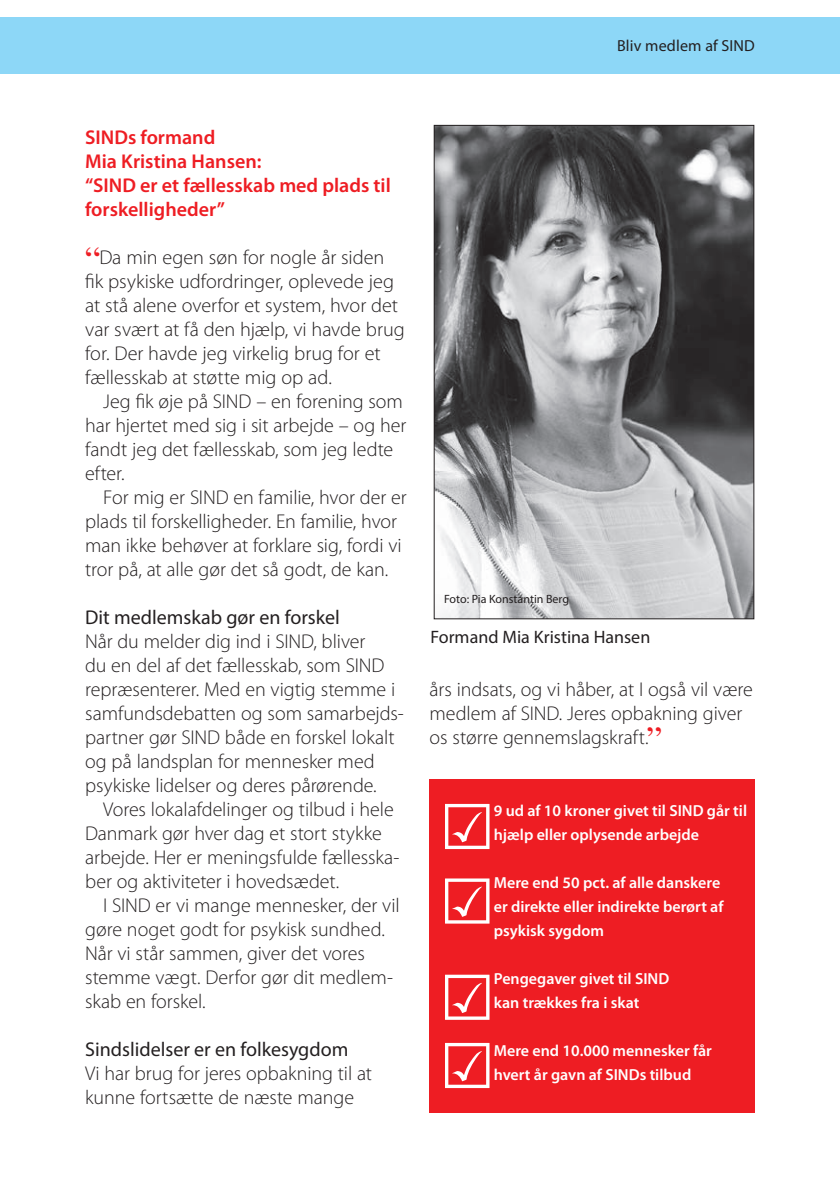
<style>
.page{position:relative;width:840px;height:1191px;background:#fff}
.page>*{position:absolute;margin:0;border:0;box-sizing:border-box;transform-origin:0 0}
.t1{font:700 88px/74.6px "Menlo";color:#fff}
.t2{font:300 20px/24px "Myriad Pro";letter-spacing:-.005em;color:#231f20}
.t3{font:600 20px/24px "Myriad Pro";color:#ee1d23}
.t4{font:20px "Myriad Pro";color:#231f20}
.t5{font:18px "Myriad Pro";color:#231f20}
.t6{font:600 16px/24px "Myriad Pro";color:#fff}
.t7{font:16px "Myriad Pro";letter-spacing:.01em;color:#231f20}
.t8{font:12px "Myriad Pro";color:#231f20}
.s1{font-family:"Times";font-weight:400;font-size:36px;color:#ee1d23}
</style>
<div class="page">
<div style="left:0;top:17px;width:839px;height:56px;background:#8dd7f7"></div>
<div style="left:429px;top:779px;width:325px;height:334px;background:#ee1d23"></div>
<img style="left:435px;top:127px;width:317px;height:490px">
<div style="left:433px;top:125px;width:321px;height:494px;border:1px solid #231f20"></div>
<p class="t7" style="left:616px;top:35px;width:139px">Bliv medlem af SIND</p>
<p class="t3" style="left:85px;top:125px;width:307px">SINDs formand<br>Mia Kristina Hansen:<br>“SIND er et fællesskab med plads til forskelligheder”</p>
<p class="t2" style="left:85px;top:245px;width:321px"><span class="s1">“</span>Da min egen søn for nogle år siden fik psykiske udfordringer, oplevede jeg at stå alene overfor et system, hvor det var svært at få den hjælp, vi havde brug for. Der havde jeg virkelig brug for et fællesskab at støtte mig op ad.</p>
<p class="t2" style="left:85px;top:389px;width:322px;text-indent:18px">Jeg fik øje på SIND – en forening som har hjertet med sig i sit arbejde – og her fandt jeg det fællesskab, som jeg ledte efter.</p>
<p class="t2" style="left:85px;top:485px;width:323px;text-indent:18px">For mig er SIND en familie, hvor der er plads til forskelligheder. En familie, hvor man ikke behøver at forklare sig, fordi vi tror på, at alle gør det så godt, de kan.</p>
<p class="t4" style="left:85px;top:605px;width:256px">Dit medlemskab gør en forskel</p>
<p class="t2" style="left:85px;top:629px;width:320px">Når du melder dig ind i SIND, bliver<br>du en del af det fællesskab, som SIND repræsenterer. Med en vigtig stemme i samfundsdebatten og som samarbejds&shy;partner gør SIND både en forskel lokalt og på landsplan for mennesker med psykiske lidelser og deres pårørende.</p>
<p class="t2" style="left:85px;top:797px;width:315px;text-indent:18px">Vores lokalafdelinger og tilbud i hele Danmark gør hver dag et stort stykke arbejde. Her er meningsfulde fællesska&shy;ber og aktiviteter i hovedsædet.</p>
<p class="t2" style="left:85px;top:893px;width:316px;text-indent:18px">I SIND er vi mange mennesker, der vil gøre noget godt for psykisk sundhed.<br>Når vi står sammen, giver det vores stemme vægt. Derfor gør dit medlem&shy;skab en forskel.</p>
<p class="t4" style="left:85px;top:1037px;width:265px">Sindslidelser er en folkesygdom</p>
<p class="t2" style="left:85px;top:1061px;width:288px">Vi har brug for jeres opbakning til at kunne fortsætte de næste mange</p>
<p class="t8" style="left:444px;top:592px;width:126px">Foto: Pia Konstantin Berg</p>
<p class="t5" style="left:430px;top:625px;width:221px">Formand Mia Kristina Hansen</p>
<p class="t2" style="left:429px;top:677px;width:324px">års indsats, og vi håber, at I også vil være medlem af SIND. Jeres opbakning giver os større gennemslagskraft.<span class="s1">”</span></p>
<h1 class="t1" style="left:440px;top:782px;width:54px">☑ ☑</h1>
<p class="t6" style="left:493px;top:798px;width:255px">9 ud af 10 kroner givet til SIND går til hjælp eller oplysende arbejde</p>
<p class="t6" style="left:493px;top:870px;width:231px">Mere end 50 pct. af alle danskere er direkte eller indirekte berørt af psykisk sygdom</p>
<p class="t6" style="left:493px;top:966px;width:177px">Pengegaver givet til SIND kan trækkes fra i skat</p>
<p class="t6" style="left:493px;top:1038px;width:219px">Mere end 10.000 mennesker får hvert år gavn af SINDs tilbud</p>
<h1 class="t1" style="left:440px;top:956px;width:54px;line-height:68.2px">☑ ☑</h1>
</div>
